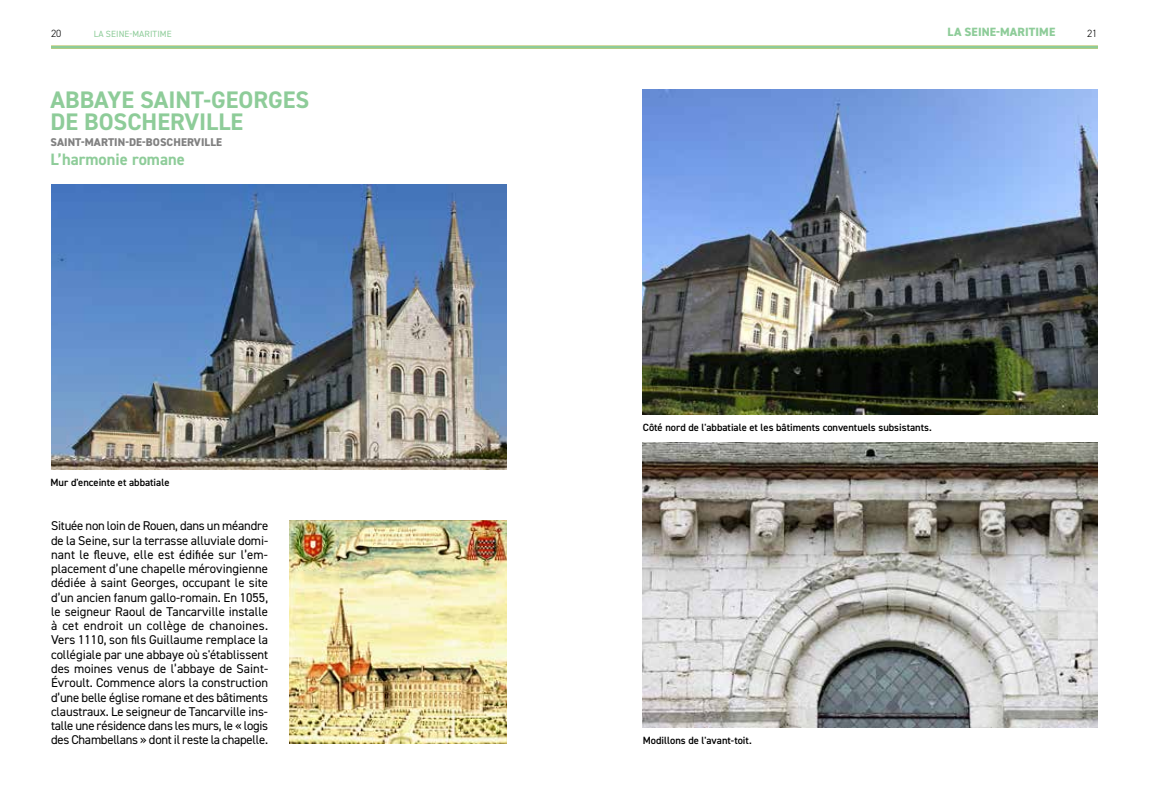
<style>
.page{position:relative;width:1149px;height:808px;background:#fff}
.page>*{position:absolute;margin:0;border:0;box-sizing:border-box;transform-origin:0 0}
.t1{font:700 24px/22.5px "DIN2014";color:#8ecc99}
.t2{font:700 16.5px "DIN2014";color:#8ecc99}
.t3{font:12.75px/14.2px "DIN2014";letter-spacing:-.02em;color:#000;text-align:justify}
.t4{font:800 12px "DIN2014";letter-spacing:.01em;color:#8ecc99}
.t5{font:800 11.25px "DIN2014";letter-spacing:.01em;color:#818181}
.t6{font:600 10.5px "DIN2014";color:#000}
.t7{font:300 10.5px "DIN2014";color:#000}
.t8{font:9px "DIN2014";letter-spacing:.01em;color:#8ecc99}
</style>
<div class="page">
<img style="left:51px;top:185px;width:455px;height:285px">
<img style="left:642px;top:442px;width:454px;height:285px">
<img style="left:289px;top:521px;width:217px;height:223px">
<img style="left:642px;top:89px;width:455px;height:326px">
<hr style="left:51px;top:46px;width:1046px;height:3px;background:#8ecc99">
<p class="t7" style="left:51px;top:27px;width:12px">20</p>
<p class="t8" style="left:94px;top:28px;width:79px">LA SEINE-MARITIME</p>
<p class="t4" style="left:947px;top:24px;width:109px">LA SEINE-MARITIME</p>
<p class="t7" style="left:1086px;top:27px;width:12px">21</p>
<h1 class="t1" style="left:50px;top:88px;width:260px">ABBAYE SAINT-GEORGES<br>DE BOSCHERVILLE</h1>
<p class="t5" style="left:51px;top:135px;width:173px">SAINT-MARTIN-DE-BOSCHERVILLE</p>
<p class="t2" style="left:50px;top:148px;width:136px">L’harmonie romane</p>
<p class="t6" style="left:50px;top:476px;width:120px">Mur d'enceinte et abbatiale</p>
<p class="t3" style="left:51px;top:519px;width:219px">Située non loin de Rouen, dans un méandre de la Seine, sur la terrasse alluviale domi&shy;nant le fleuve, elle est édifiée sur l’em&shy;placement d’une chapelle mérovingienne dédiée à saint Georges, occupant le site d’un ancien fanum gallo-romain. En 1055, le seigneur Raoul de Tancarville installe à cet endroit un collège de chanoines.<br>Vers 1110, son fils Guillaume remplace la collégiale par une abbaye où s'établissent des moines venus de l’abbaye de Saint-Évroult. Commence alors la construction d’une belle église romane et des bâtiments claustraux. Le seigneur de Tancarville ins&shy;talle une résidence dans les murs, le « logis des Chambellans » dont il reste la chapelle.</p>
<p class="t6" style="left:642px;top:421px;width:290px">Côté nord de l'abbatiale et les bâtiments conventuels subsistants.</p>
<p class="t6" style="left:642px;top:733px;width:110px">Modillons de l'avant-toit.</p>
</div>
